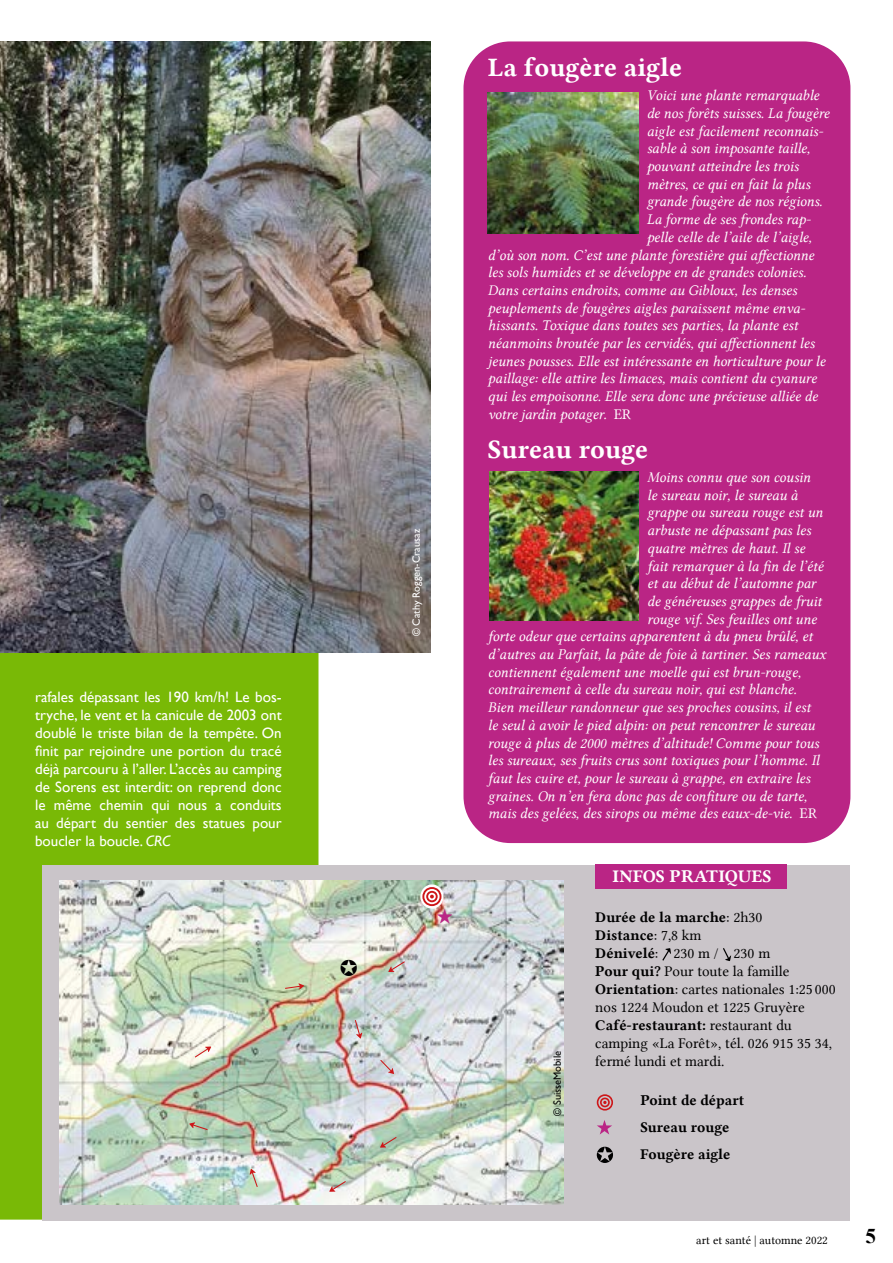
<style>
.page{position:relative;width:893px;height:1263px;background:#fff}
.page>*{position:absolute;margin:0;border:0;box-sizing:border-box;transform-origin:0 0}
.t1{font:27px "Lin Libertine B";color:#fff}
.t2{font:700 21px "Times New Roman";color:#000}
.t3{font:18px "Lin Libertine B";color:#fff}
.t4{font:15px "Lin Libertine I";letter-spacing:-.005em;color:#fff}
.t5{font:15px/18px "Gill Sans";color:#fff;text-align:justify}
.t6{font:15px/18px "Lin Libertine";color:#000}
.t7{font:15px/27px "Lin Libertine B";color:#000}
.t8{font:12px "Lin Libertine";color:#000}
.t9{font:10.5px "Gill Sans";color:#fff}
.t10{font:10.5px "Gill Sans";color:#000}
.s1{font-style:italic}
.s2{font-family:"Lin Libertine"}
.s3{font-family:"Lin Libertine B"}
</style>
<div class="page">
<div style="left:0;top:653px;width:318px;height:566px;background:#79b906"></div>
<img style="left:0;top:41px;width:430px;height:612px">
<div style="left:43px;top:864px;width:807px;height:356px;background:#cac5c9"></div>
<div style="left:595px;top:864px;width:192px;height:24px;background:#ba2585"></div>
<div style="left:463px;top:41px;width:387px;height:802px;background:#ba2585;border-radius:47px"></div>
<img style="left:59px;top:881px;width:504px;height:323px">
<img style="left:490px;top:472px;width:149px;height:149px">
<svg style="left:380px;top:1060px;width:14px;height:14px"></svg>
<svg style="left:388px;top:961px;width:17px;height:11px"></svg>
<svg style="left:355px;top:1020px;width:7px;height:18px"></svg>
<svg style="left:250px;top:1169px;width:8px;height:18px"></svg>
<svg style="left:189px;top:1122px;width:19px;height:8px"></svg>
<svg style="left:329px;top:1181px;width:17px;height:11px"></svg>
<svg style="left:195px;top:1046px;width:16px;height:11px"></svg>
<svg style="left:662px;top:948px;width:9px;height:13px"></svg>
<svg style="left:723px;top:948px;width:8px;height:13px"></svg>
<svg style="left:420px;top:884px;width:23px;height:25px"></svg>
<svg style="left:380px;top:1137px;width:17px;height:10px"></svg>
<svg style="left:285px;top:983px;width:19px;height:6px"></svg>
<svg style="left:597px;top:1094px;width:16px;height:16px"></svg>
<svg style="left:597px;top:1120px;width:15px;height:14px"></svg>
<svg style="left:597px;top:1147px;width:16px;height:16px"></svg>
<img style="left:488px;top:92px;width:150px;height:142px">
<svg style="left:341px;top:960px;width:16px;height:16px"></svg>
<svg style="left:422px;top:887px;width:31px;height:36px"></svg>
<p class="t5" style="left:35px;top:688px;width:248px">rafales dépassant les 190 km/h! Le bos&shy;tryche, le vent et la canicule de 2003 ont doublé le triste bilan de la tempête. On finit par rejoindre une portion du tracé déjà parcouru à l’aller. L’accès au camping de Sorens est interdit: on reprend donc le même chemin qui nous a conduits au départ du sentier des statues pour boucler la boucle. <span class="s1">CRC</span></p>
<p class="t9" style="left:410px;top:636px;width:109px;rotate:-90deg">© Cathy Roggen-Crausaz</p>
<h1 class="t1" style="left:488px;top:49px;width:196px">La fougère aigle</h1>
<p class="t4" style="left:647px;top:87px;width:174px">Voici une plante remarquable</p>
<p class="t4" style="left:647px;top:105px;width:184px">de nos forêts suisses. La fougère</p>
<p class="t4" style="left:647px;top:122px;width:178px">aigle est facilement reconnais-</p>
<p class="t4" style="left:647px;top:140px;width:165px">sable à son imposante taille,</p>
<p class="t4" style="left:647px;top:158px;width:154px">pouvant atteindre les trois</p>
<p class="t4" style="left:647px;top:175px;width:165px">mètres, ce qui en fait la plus</p>
<p class="t4" style="left:647px;top:193px;width:177px">grande fougère de nos régions.</p>
<p class="t4" style="left:647px;top:211px;width:166px">La forme de ses frondes rap-</p>
<p class="t4" style="left:647px;top:228px;width:167px">pelle celle de l’aile de l’aigle,</p>
<p class="t4" style="left:488px;top:246px;width:328px">d’où son nom. C’est une plante forestière qui affectionne</p>
<p class="t4" style="left:488px;top:264px;width:320px">les sols humides et se développe en de grandes colonies.</p>
<p class="t4" style="left:488px;top:282px;width:311px">Dans certains endroits, comme au Gibloux, les denses</p>
<p class="t4" style="left:488px;top:299px;width:319px">peuplements de fougères aigles paraissent même enva-</p>
<p class="t4" style="left:488px;top:317px;width:311px">hissants. Toxique dans toutes ses parties, la plante est</p>
<p class="t4" style="left:488px;top:335px;width:328px">néanmoins broutée par les cervidés, qui affectionnent les</p>
<p class="t4" style="left:488px;top:352px;width:339px">jeunes pousses. Elle est intéressante en horticulture pour le</p>
<p class="t4" style="left:488px;top:370px;width:330px">paillage: elle attire les limaces, mais contient du cyanure</p>
<p class="t4" style="left:488px;top:388px;width:331px">qui les empoisonne. Elle sera donc une précieuse alliée de</p>
<p class="t4" style="left:488px;top:405px;width:145px">votre jardin potager. <span class="s2">ER</span></p>
<h1 class="t1" style="left:488px;top:430px;width:162px">Sureau rouge</h1>
<p class="t4" style="left:647px;top:469px;width:165px">Moins connu que son cousin</p>
<p class="t4" style="left:647px;top:486px;width:152px">le sureau noir, le sureau à</p>
<p class="t4" style="left:647px;top:504px;width:177px">grappe ou sureau rouge est un</p>
<p class="t4" style="left:647px;top:522px;width:165px">arbuste ne dépassant pas les</p>
<p class="t4" style="left:647px;top:539px;width:159px">quatre mètres de haut. Il se</p>
<p class="t4" style="left:647px;top:557px;width:178px">fait remarquer à la fin de l’été</p>
<p class="t4" style="left:647px;top:575px;width:170px">et au début de l’automne par</p>
<p class="t4" style="left:647px;top:592px;width:176px">de généreuses grappes de fruit</p>
<p class="t4" style="left:647px;top:610px;width:171px">rouge vif. Ses feuilles ont une</p>
<p class="t4" style="left:488px;top:628px;width:326px">forte odeur que certains apparentent à du pneu brûlé, et</p>
<p class="t4" style="left:488px;top:646px;width:339px">d’autres au Parfait, la pâte de foie à tartiner. Ses rameaux</p>
<p class="t4" style="left:488px;top:663px;width:314px">contiennent également une moelle qui est brun-rouge,</p>
<p class="t4" style="left:488px;top:681px;width:310px">contrairement à celle du sureau noir, qui est blanche.</p>
<p class="t4" style="left:488px;top:699px;width:324px">Bien meilleur randonneur que ses proches cousins, il est</p>
<p class="t4" style="left:488px;top:716px;width:329px">le seul à avoir le pied alpin: on peut rencontrer le sureau</p>
<p class="t4" style="left:488px;top:734px;width:333px">rouge à plus de 2000 mètres d’altitude! Comme pour tous</p>
<p class="t4" style="left:488px;top:752px;width:333px">les sureaux, ses fruits crus sont toxiques pour l’homme. Il</p>
<p class="t4" style="left:488px;top:769px;width:324px">faut les cuire et, pour le sureau à grappe, en extraire les</p>
<p class="t4" style="left:488px;top:787px;width:320px">graines. On n’en fera donc pas de confiture ou de tarte,</p>
<p class="t4" style="left:488px;top:805px;width:330px">mais des gelées, des sirops ou même des eaux-de-vie. <span class="s2">ER</span></p>
<p class="t10" style="left:551px;top:1116px;width:67px;rotate:-90deg">© SuisseMobile</p>
<p class="t3" style="left:612px;top:864px;width:161px">INFOS PRATIQUES</p>
<p class="t7" style="left:595px;top:908px;width:169px;line-height:18px">Durée de la marche<span class="s2">: 2h30<br></span>Distance<span class="s2">: 7,8 km</span></p>
<p class="t6" style="left:595px;top:944px;width:242px"><span class="s3">Dénivelé</span>: 230 m / 230 m<br><span class="s3">Pour qui?</span> Pour toute la famille<br><span class="s3">Orientation</span>: cartes nationales 1:25 000 nos 1224 Moudon et 1225 Gruyère</p>
<p class="t7" style="left:595px;top:1012px;width:198px">Café-restaurant: <span class="s2">restaurant du</span></p>
<p class="t6" style="left:595px;top:1034px;width:238px">camping «La Forêt», tél. 026 915 35 34, fermé lundi et mardi.</p>
<p class="t7" style="left:640px;top:1087px;width:105px">Point de départ<br>Sureau rouge<br>Fougère aigle</p>
<p class="t8" style="left:696px;top:1233px;width:133px">art et santé | automne 2022</p>
<h2 class="t2" style="left:865px;top:1221px;width:12px">5</h2>
</div>
